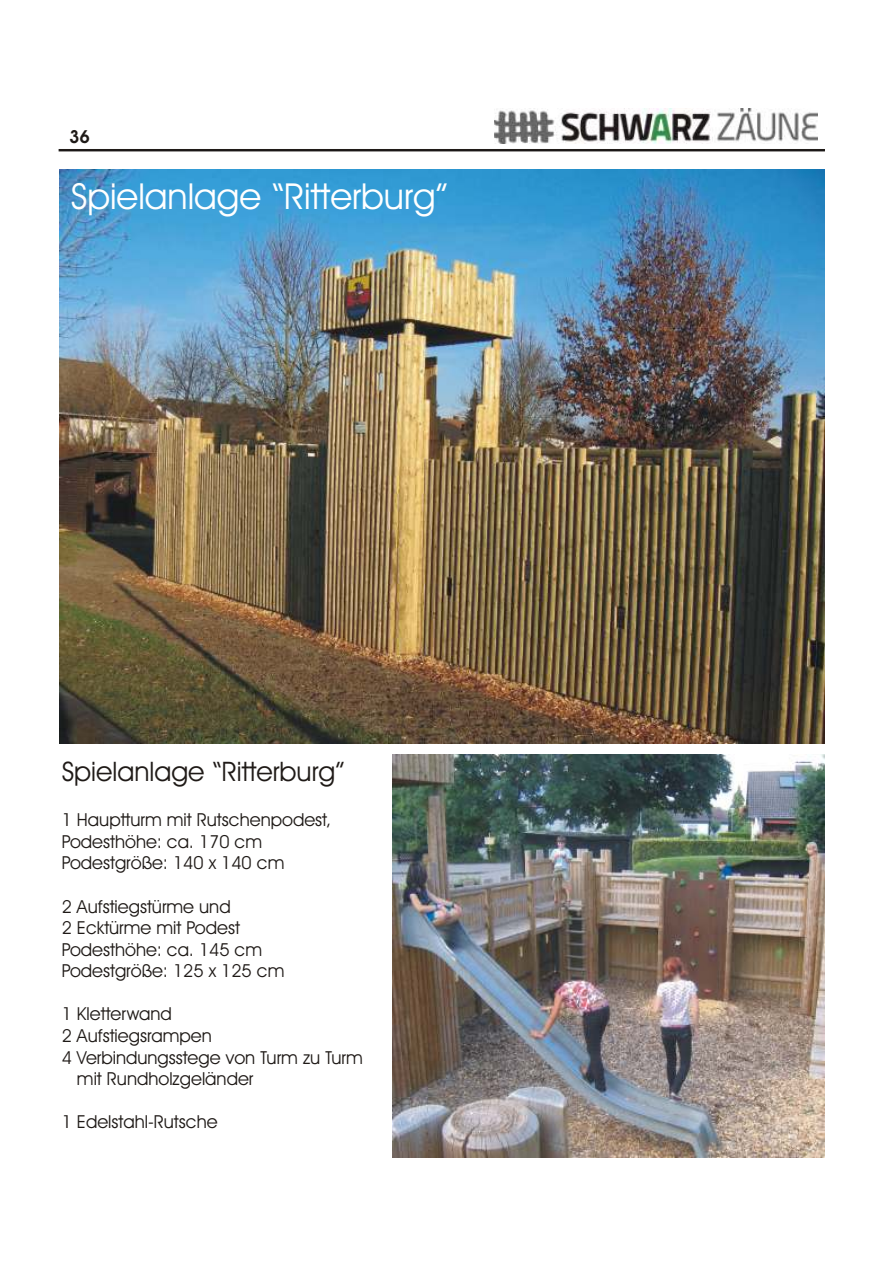
<style>
.page{position:relative;width:894px;height:1263px;background:#fff}
.page>*{position:absolute;margin:0;border:0;box-sizing:border-box;transform-origin:0 0}
.t1{font:36px "Avant Garde Bk BT";color:#fff}
.t2{font:27px "Avant Garde Bk BT";color:#1f1a17}
.t3{font:18px/21.6px "Avant Garde Bk BT";color:#1f1a17}
.t4{font:700 18px "Avant Garde Bk BT";color:#1f1a17}
</style>
<div class="page">
<img style="left:60px;top:169px;width:765px;height:574px">
<img style="left:392px;top:754px;width:433px;height:403px">
<div style="left:59px;top:149px;width:766px;height:2px;background:#0a0a0d;border:1px solid #1f1a17"></div>
<img style="left:495px;top:109px;width:323px;height:35px">
<p class="t4" style="left:69px;top:130px;width:22px">36</p>
<h1 class="t1" style="left:71px;top:182px;width:379px">Spielanlage “Ritterburg”</h1>
<h2 class="t2" style="left:62px;top:760px;width:285px">Spielanlage “Ritterburg”</h2>
<p class="t3" style="left:62px;top:811px;width:271px">1 Hauptturm mit Rutschenpodest,<br>Podesthöhe: ca. 170 cm<br>Podestgröße: 140 x 140 cm</p>
<p class="t3" style="left:62px;top:897px;width:224px">2 Aufstiegstürme und<br>2 Ecktürme mit Podest<br>Podesthöhe: ca. 145 cm<br>Podestgröße: 125 x 125 cm</p>
<p class="t3" style="left:62px;top:1005px;width:112px">1 Kletterwand</p>
<p class="t3" style="left:62px;top:1027px;width:152px">2 Aufstiegsrampen</p>
<p class="t3" style="left:62px;top:1048px;width:303px">4 Verbindungsstege von Turm zu Turm</p>
<p class="t3" style="left:77px;top:1070px;width:178px">mit Rundholzgeländer</p>
<p class="t3" style="left:62px;top:1113px;width:157px">1 Edelstahl-Rutsche</p>
</div>
